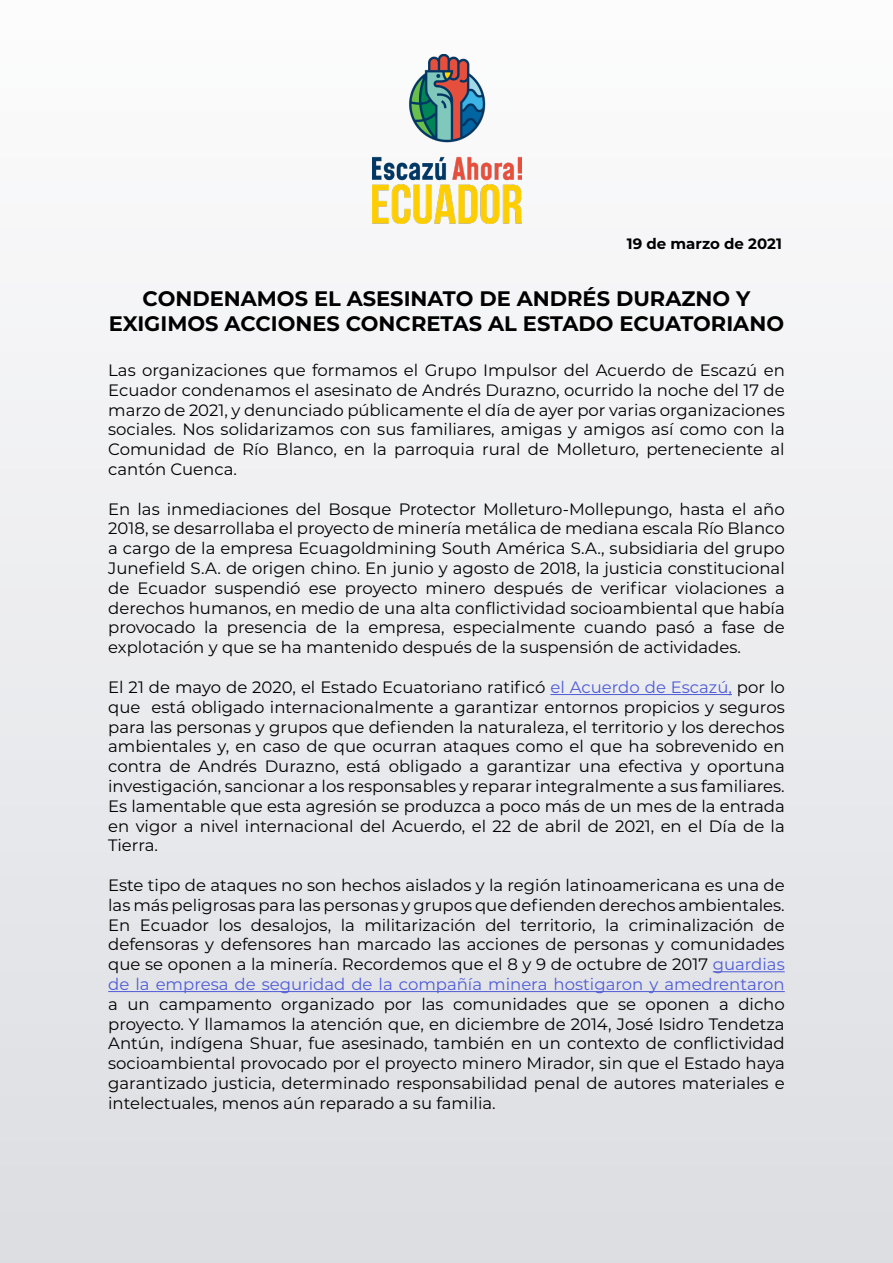
<style>
.page{position:relative;width:893px;height:1263px;background:#fff}
.page>*{position:absolute;margin:0;border:0;box-sizing:border-box;transform-origin:0 0}
.t1{font:700 21px/25.2px "Montserrat";color:#000;text-align:center}
.t2{font:16.5px/19.8px "Montserrat";color:#000;text-align:justify}
.t3{font:700 15px "Montserrat";color:#000}
.s1{color:#4f5cd6}
</style>
<div class="page">
<div style="left:0;top:0;width:893px;height:1263px;background:linear-gradient(to bottom,#fcfcfd,#dcdde1)"></div>
<img style="left:373px;top:54px;width:149px;height:170px">
<hr style="left:550px;top:694px;width:182px;height:1px;background:#4f5cd6">
<hr style="left:713px;top:971px;width:72px;height:1px;background:#4f5cd6">
<hr style="left:108px;top:991px;width:677px;height:1px;background:#4f5cd6">
<p class="t3" style="left:627px;top:233px;width:157px">19 de marzo de 2021</p>
<p class="t1" style="left:109px;top:285px;width:677px">CONDENAMOS EL ASESINATO DE ANDRÉS DURAZNO Y<br>EXIGIMOS ACCIONES CONCRETAS AL ESTADO ECUATORIANO</p>
<p class="t2" style="left:108px;top:360px;width:678px">Las organizaciones que formamos el Grupo Impulsor del Acuerdo de Escazú en Ecuador condenamos el asesinato de Andrés Durazno, ocurrido la noche del 17 de marzo de 2021, y denunciado públicamente el día de ayer por varias organizaciones sociales. Nos solidarizamos con sus familiares, amigas y amigos así como con la Comunidad de Río Blanco, en la parroquia rural de Molleturo, perteneciente al cantón Cuenca.</p>
<p class="t2" style="left:108px;top:498px;width:678px">En las inmediaciones del Bosque Protector Molleturo-Mollepungo, hasta el año 2018, se desarrollaba el proyecto de minería metálica de mediana escala Río Blanco a cargo de la empresa Ecuagoldmining South América S.A., subsidiaria del grupo Junefield S.A. de origen chino. En junio y agosto de 2018, la justicia constitucional de Ecuador suspendió ese proyecto minero después de verificar violaciones a derechos humanos, en medio de una alta conflictividad socioambiental que había provocado la presencia de la empresa, especialmente cuando pasó a fase de explotación y que se ha mantenido después de la suspensión de actividades.</p>
<p class="t2" style="left:108px;top:676px;width:678px">El 21 de mayo de 2020, el Estado Ecuatoriano ratificó <span class="s1">el Acuerdo de Escazú,</span> por lo que está obligado internacionalmente a garantizar entornos propicios y seguros para las personas y grupos que defienden la naturaleza, el territorio y los derechos ambientales y, en caso de que ocurran ataques como el que ha sobrevenido en contra de Andrés Durazno, está obligado a garantizar una efectiva y oportuna investigación, sancionar a los responsables y reparar integralmente a sus familiares.<br>Es lamentable que esta agresión se produzca a poco más de un mes de la entrada en vigor a nivel internacional del Acuerdo, el 22 de abril de 2021, en el Día de la Tierra.</p>
<p class="t2" style="left:108px;top:874px;width:678px">Este tipo de ataques no son hechos aislados y la región latinoamericana es una de las más peligrosas para las personas y grupos que defienden derechos ambientales.<br>En Ecuador los desalojos, la militarización del territorio, la criminalización de defensoras y defensores han marcado las acciones de personas y comunidades que se oponen a la minería. Recordemos que el 8 y 9 de octubre de 2017 <span class="s1">guardias de la empresa de seguridad de la compañía minera hostigaron y amedrentaron</span></p>
<p class="t2" style="left:108px;top:993px;width:678px">a un campamento organizado por las comunidades que se oponen a dicho proyecto. Y llamamos la atención que, en diciembre de 2014, José Isidro Tendetza Antún, indígena Shuar, fue asesinado, también en un contexto de conflictividad socioambiental provocado por el proyecto minero Mirador, sin que el Estado haya garantizado justicia, determinado responsabilidad penal de autores materiales e intelectuales, menos aún reparado a su familia.</p>
</div>
